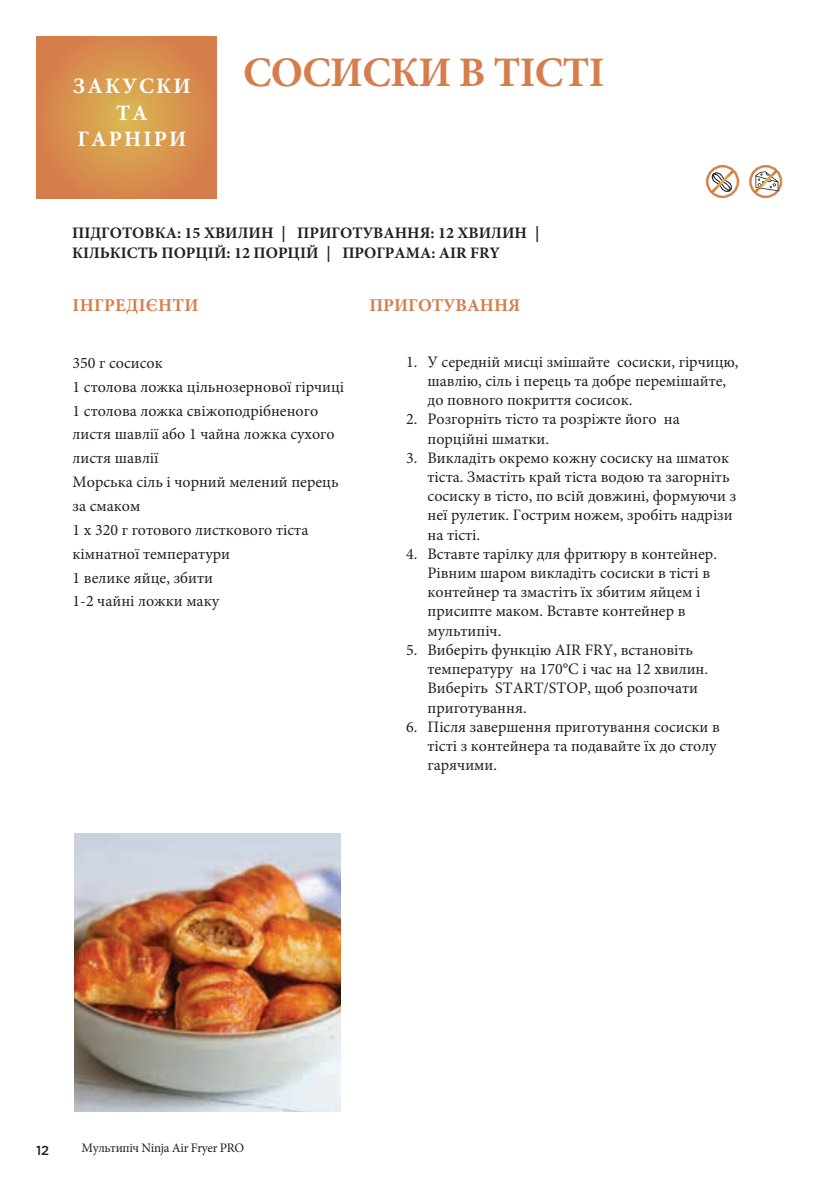
<style>
.page{position:relative;width:840px;height:1191px;background:#fff}
.page>*{position:absolute;margin:0;border:0;box-sizing:border-box;transform-origin:0 0}
.t1{font:700 42px "Minion Pro";letter-spacing:-.015em;color:#d67d4b}
.t2{font:700 22px/26.4px "Minion Pro";letter-spacing:.095em;color:#fff;text-align:center}
.t3{font:700 18px "Minion Pro";letter-spacing:.005em;color:#d67d4b}
.t4{font:16px/19.2px "Minion Pro";color:#221e1f}
.t5{font:16px/23.8px "Minion Pro";color:#231f20}
.t6{font:700 16px/19.2px "Minion Pro";color:#231f20}
.t7{font:13px "Minion Pro";letter-spacing:-.025em;color:#231f20}
.t8{font:500 13px "Gotham";color:#231f20}
</style>
<div class="page">
<svg style="left:36px;top:36px;width:180px;height:162px;background:#d78f4d"></svg>
<img style="left:75px;top:834px;width:265px;height:277px">
<div style="left:748px;top:165px;width:33px;height:33px;border:2px solid #fff;border-radius:50%"></div>
<svg style="left:750px;top:167px;width:30px;height:29px"></svg>
<div style="left:705px;top:165px;width:33px;height:33px;border:2px solid #fff;border-radius:50%"></div>
<svg style="left:707px;top:167px;width:30px;height:29px"></svg>
<h2 class="t2" style="left:73px;top:73px;width:119px">ЗАКУСКИ</h2>
<h2 class="t2" style="left:77px;top:99px;width:111px">ТА<br>ГАРНІРИ</h2>
<h1 class="t1" style="left:243px;top:43px;width:363px">СОСИСКИ В ТІСТІ</h1>
<p class="t6" style="left:72px;top:223px;width:468px">ПІДГОТОВКА: 15 ХВИЛИН | ПРИГОТУВАННЯ: 12 ХВИЛИН |<br>КІЛЬКІСТЬ ПОРЦІЙ: 12 ПОРЦІЙ | ПРОГРАМА: AIR FRY</p>
<p class="t3" style="left:73px;top:292px;width:127px">ІНГРЕДІЄНТИ</p>
<p class="t5" style="left:73px;top:351px;width:273px">350 г сосисок<br>1 столова ложка цільнозернової гірчиці<br>1 столова ложка свіжоподрібненого листя шавлії або 1 чайна ложка сухого листя шавлії<br>Морська сіль і чорний мелений перець за смаком<br>1 x 320 г готового листкового тіста кімнатної температури<br>1 велике яйце, збити<br>1-2 чайні ложки маку</p>
<p class="t3" style="left:369px;top:292px;width:152px">ПРИГОТУВАННЯ</p>
<p class="t4" style="left:427px;top:352px;width:312px;text-indent:-21px">1. У середній мисці змішайте сосиски, гірчицю, шавлію, сіль і перець та добре перемішайте, до повного покриття сосисок.</p>
<p class="t4" style="left:427px;top:410px;width:253px;text-indent:-21px">2. Розгорніть тісто та розріжте його на порційні шматки.</p>
<p class="t4" style="left:427px;top:448px;width:310px;text-indent:-21px">3. Викладіть окремо кожну сосиску на шматок тіста. Змастіть край тіста водою та загорніть сосиску в тісто, по всій довжині, формуючи з неї рулетик. Гострим ножем, зробіть надрізи на тісті.</p>
<p class="t4" style="left:427px;top:544px;width:291px;text-indent:-21px">4. Вставте тарілку для фритюру в контейнер.<br>Рівним шаром викладіть сосиски в тісті в контейнер та змастіть їх збитим яйцем і присипте маком. Вставте контейнер в мультипіч.</p>
<p class="t4" style="left:427px;top:640px;width:282px;text-indent:-21px">5. Виберіть функцію AIR FRY, встановіть температуру на 170°C і час на 12 хвилин.<br>Виберіть START/STOP, щоб розпочати приготування.</p>
<p class="t4" style="left:427px;top:717px;width:293px;text-indent:-21px">6. Після завершення приготування сосиски в тісті з контейнера та подавайте їх до столу гарячими.</p>
<p class="t8" style="left:36px;top:1141px;width:15px">12</p>
<p class="t7" style="left:81px;top:1139px;width:164px">Мультипіч Ninja Air Fryer PRO</p>
</div>
